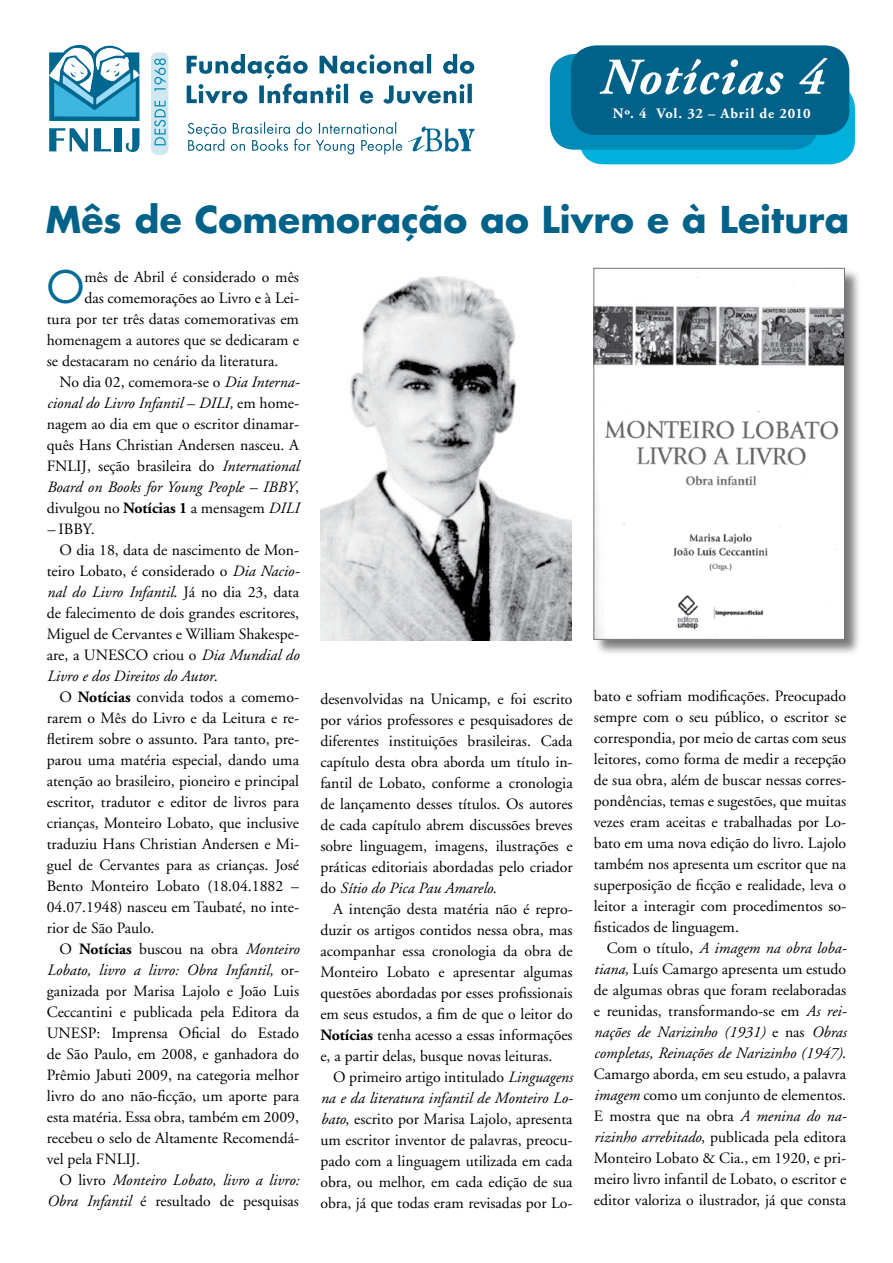
<style>
.page{position:relative;width:893px;height:1263px;background:#fff}
.page>*{position:absolute;margin:0;border:0;box-sizing:border-box;transform-origin:0 0}
.t1{font:italic 700 51.45px "Adobe Garamond";letter-spacing:.03em;color:#fff}
.t2{font:43.65px "Futura";color:#006c95}
.t3{font:700 36px "Futura";letter-spacing:.005em;color:#006288}
.t4{font:15.75px/21px "Adobe Garamond";color:#000;text-align:justify}
.t5{font:italic 15.75px "Adobe Garamond";color:#000}
.t6{font:700 14.4px "Adobe Garamond";letter-spacing:.05em;color:#fff}
.s1{font-size:50.4px}
.s2{font-style:italic}
.s3{font-style:normal}
.s4{font-weight:700}
</style>
<div class="page">
<div style="left:579px;top:84px;width:276px;height:80px;background:#00b0dd;border-radius:25px"></div>
<div style="left:550px;top:54px;width:268px;height:96px;background:#008bb9;border-radius:25px"></div>
<div style="left:571px;top:45px;width:278px;height:90px;background:#006288;border-radius:25px"></div>
<div style="left:151px;top:52px;width:18px;height:103px;background:#d0e7f2;border-radius:7px"></div>
<svg style="left:49px;top:128px;width:39px;height:23px"></svg>
<svg style="left:94px;top:128px;width:17px;height:23px"></svg>
<div style="left:115px;top:128px;width:7px;height:23px;background:#006890"></div>
<svg style="left:126px;top:128px;width:13px;height:24px"></svg>
<svg style="left:49px;top:44px;width:91px;height:77px"></svg>
<svg style="left:408px;top:126px;width:67px;height:26px"></svg>
<svg style="left:188px;top:122px;width:214px;height:32px"></svg>
<svg style="left:187px;top:54px;width:287px;height:50px"></svg>
<svg style="left:154px;top:58px;width:12px;height:87px"></svg>
<img style="left:320px;top:276px;width:251px;height:364px">
<div style="left:594px;top:268px;width:274px;height:395px;background:#4f5052;opacity:.75"></div>
<img style="left:596px;top:270px;width:247px;height:368px">
<div style="left:594px;top:268px;width:251px;height:372px;border:1px solid #717375"></div>
<h1 class="t1" style="left:598px;top:49px;width:225px">Notícias <span class="s1">4</span></h1>
<p class="t6" style="left:613px;top:105px;width:199px">Nº. 4 Vol. 32 – Abril de 2010</p>
<h3 class="t3" style="left:46px;top:195px;width:805px">Mês de Comemoração ao Livro e à Leitura</h3>
<h2 class="t2" style="left:47px;top:257px;width:39px">O</h2>
<p class="t4" style="left:84px;top:267px;width:216px">mês de Abril é considerado o mês</p>
<p class="t4" style="left:84px;top:288px;width:216px">das comemorações ao Livro e à Lei-</p>
<p class="t4" style="left:47px;top:309px;width:254px">tura por ter três datas comemorativas em</p>
<p class="t4" style="left:47px;top:330px;width:254px">homenagem a autores que se dedicaram e</p>
<p class="t4" style="left:47px;top:351px;width:233px">se destacaram no cenário da literatura.</p>
<p class="t4" style="left:60px;top:372px;width:242px">No dia 02, comemora-se o <span class="s2">Dia Interna-</span></p>
<p class="t5" style="left:47px;top:395px;width:254px">cional do Livro Infantil – DILI, <span class="s3">em home-</span></p>
<p class="t4" style="left:47px;top:414px;width:254px">nagem ao dia em que o escritor dinamar-</p>
<p class="t4" style="left:47px;top:435px;width:254px">quês Hans Christian Andersen nasceu. A</p>
<p class="t4" style="left:47px;top:456px;width:254px">FNLIJ, seção brasileira do <span class="s2">International</span></p>
<p class="t5" style="left:47px;top:478px;width:254px">Board on Books for Young People – IBBY<span class="s3">,</span></p>
<p class="t4" style="left:47px;top:498px;width:254px">divulgou no <span class="s4">Notícias 1</span> a mensagem <span class="s2">DILI</span></p>
<p class="t4" style="left:47px;top:519px;width:49px"><span class="s2">–</span> IBBY.</p>
<p class="t4" style="left:60px;top:540px;width:241px">O dia 18, data de nascimento de Mon-</p>
<p class="t4" style="left:47px;top:561px;width:254px">teiro Lobato, é considerado o <span class="s2">Dia Nacio-</span></p>
<p class="t5" style="left:47px;top:583px;width:254px">nal do Livro Infantil<span class="s3">. Já no dia 23, data</span></p>
<p class="t4" style="left:47px;top:603px;width:254px">de falecimento de dois grandes escritores,</p>
<p class="t4" style="left:47px;top:624px;width:254px">Miguel de Cervantes e William Shakespe-</p>
<p class="t4" style="left:47px;top:645px;width:254px">are, a UNESCO criou o <span class="s2">Dia Mundial do</span></p>
<p class="t5" style="left:47px;top:667px;width:173px">Livro e dos Direitos do Autor<span class="s3">.</span></p>
<p class="t4" style="left:60px;top:687px;width:241px">O <span class="s4">Notícias</span> convida todos a comemo-</p>
<p class="t4" style="left:47px;top:708px;width:254px">rarem o Mês do Livro e da Leitura e re-</p>
<p class="t4" style="left:47px;top:729px;width:254px">fletirem sobre o assunto. Para tanto, pre-</p>
<p class="t4" style="left:47px;top:750px;width:254px">parou uma matéria especial, dando uma</p>
<p class="t4" style="left:47px;top:771px;width:254px">atenção ao brasileiro, pioneiro e principal</p>
<p class="t4" style="left:47px;top:792px;width:254px">escritor, tradutor e editor de livros para</p>
<p class="t4" style="left:47px;top:813px;width:254px">crianças, Monteiro Lobato, que inclusive</p>
<p class="t4" style="left:47px;top:834px;width:254px">traduziu Hans Christian Andersen e Mi-</p>
<p class="t4" style="left:47px;top:855px;width:254px">guel de Cervantes para as crianças. José</p>
<p class="t4" style="left:47px;top:876px;width:254px">Bento Monteiro Lobato (18.04.1882 –</p>
<p class="t4" style="left:47px;top:897px;width:254px">04.07.1948) nasceu em Taubaté, no inte-</p>
<p class="t4" style="left:47px;top:918px;width:109px">rior de São Paulo.</p>
<p class="t4" style="left:60px;top:939px;width:241px">O <span class="s4">Notícias</span> buscou na obra <span class="s2">Monteiro</span></p>
<p class="t5" style="left:47px;top:961px;width:254px">Lobato, livro a livro: Obra Infantil, <span class="s3">or-</span></p>
<p class="t4" style="left:47px;top:981px;width:254px">ganizada por Marisa Lajolo e João Luis</p>
<p class="t4" style="left:47px;top:1002px;width:254px">Ceccantini e publicada pela Editora da</p>
<p class="t4" style="left:47px;top:1023px;width:254px">UNESP: Imprensa Oficial do Estado</p>
<p class="t4" style="left:47px;top:1044px;width:254px">de São Paulo, em 2008, e ganhadora do</p>
<p class="t4" style="left:47px;top:1065px;width:254px">Prêmio Jabuti 2009, na categoria melhor</p>
<p class="t4" style="left:47px;top:1086px;width:254px">livro do ano não-ficção, um aporte para</p>
<p class="t4" style="left:47px;top:1107px;width:254px">esta matéria. Essa obra, também em 2009,</p>
<p class="t4" style="left:47px;top:1128px;width:254px">recebeu o selo de Altamente Recomendá-</p>
<p class="t4" style="left:47px;top:1149px;width:95px">vel pela FNLIJ.</p>
<p class="t5" style="left:60px;top:1171px;width:241px"><span class="s3">O livro</span> Monteiro Lobato, livro a livro:</p>
<p class="t4" style="left:47px;top:1191px;width:254px"><span class="s2">Obra Infantil</span> é resultado de pesquisas</p>
<p class="t4" style="left:320px;top:689px;width:254px">desenvolvidas na Unicamp, e foi escrito por vários professores e pesquisadores de diferentes instituições brasileiras. Cada capítulo desta obra aborda um título in&shy;fantil de Lobato, conforme a cronologia de lançamento desses títulos. Os autores de cada capítulo abrem discussões breves sobre linguagem, imagens, ilustrações e práticas editoriais abordadas pelo criador do <span class="s2">Sítio do Pica Pau Amarelo</span>.</p>
<p class="t4" style="left:320px;top:899px;width:254px;text-indent:13px">A intenção desta matéria não é repro&shy;duzir os artigos contidos nessa obra, mas acompanhar essa cronologia da obra de Monteiro Lobato e apresentar algumas questões abordadas por esses profissionais em seus estudos, a fim de que o leitor do <span class="s4">Notícias</span> tenha acesso a essas informações e, a partir delas, busque novas leituras.</p>
<p class="t4" style="left:320px;top:1067px;width:254px;text-indent:13px">O primeiro artigo intitulado <span class="s2">Linguagens na e da literatura infantil de Monteiro Lo&shy;bato</span>, escrito por Marisa Lajolo, apresenta um escritor inventor de palavras, preocu&shy;pado com a linguagem utilizada em cada obra, ou melhor, em cada edição de sua obra, já que todas eram revisadas por Lo-</p>
<p class="t4" style="left:594px;top:686px;width:254px">bato e sofriam modificações. Preocupado sempre com o seu público, o escritor se correspondia, por meio de cartas com seus leitores, como forma de medir a recepção de sua obra, além de buscar nessas corres&shy;pondências, temas e sugestões, que muitas vezes eram aceitas e trabalhadas por Lo&shy;bato em uma nova edição do livro. Lajolo também nos apresenta um escritor que na superposição de ficção e realidade, leva o leitor a interagir com procedimentos so&shy;fisticados de linguagem.</p>
<p class="t4" style="left:594px;top:938px;width:254px;text-indent:13px">Com o título, <span class="s2">A imagem na obra loba&shy;tiana,</span> Luís Camargo apresenta um estudo de algumas obras que foram reelaboradas e reunidas, transformando-se em <span class="s2">As rei&shy;nações de Narizinho (1931)</span> e nas <span class="s2">Obras completas, Reinações de Narizinho (1947)</span>.<br>Camargo aborda, em seu estudo, a palavra <span class="s2">imagem</span> como um conjunto de elementos.<br>E mostra que na obra <span class="s2">A menina do na&shy;rizinho arrebitado</span>, publicada pela editora Monteiro Lobato &amp; Cia., em 1920, e pri&shy;meiro livro infantil de Lobato, o escritor e editor valoriza o ilustrador, já que consta</p>
</div>
